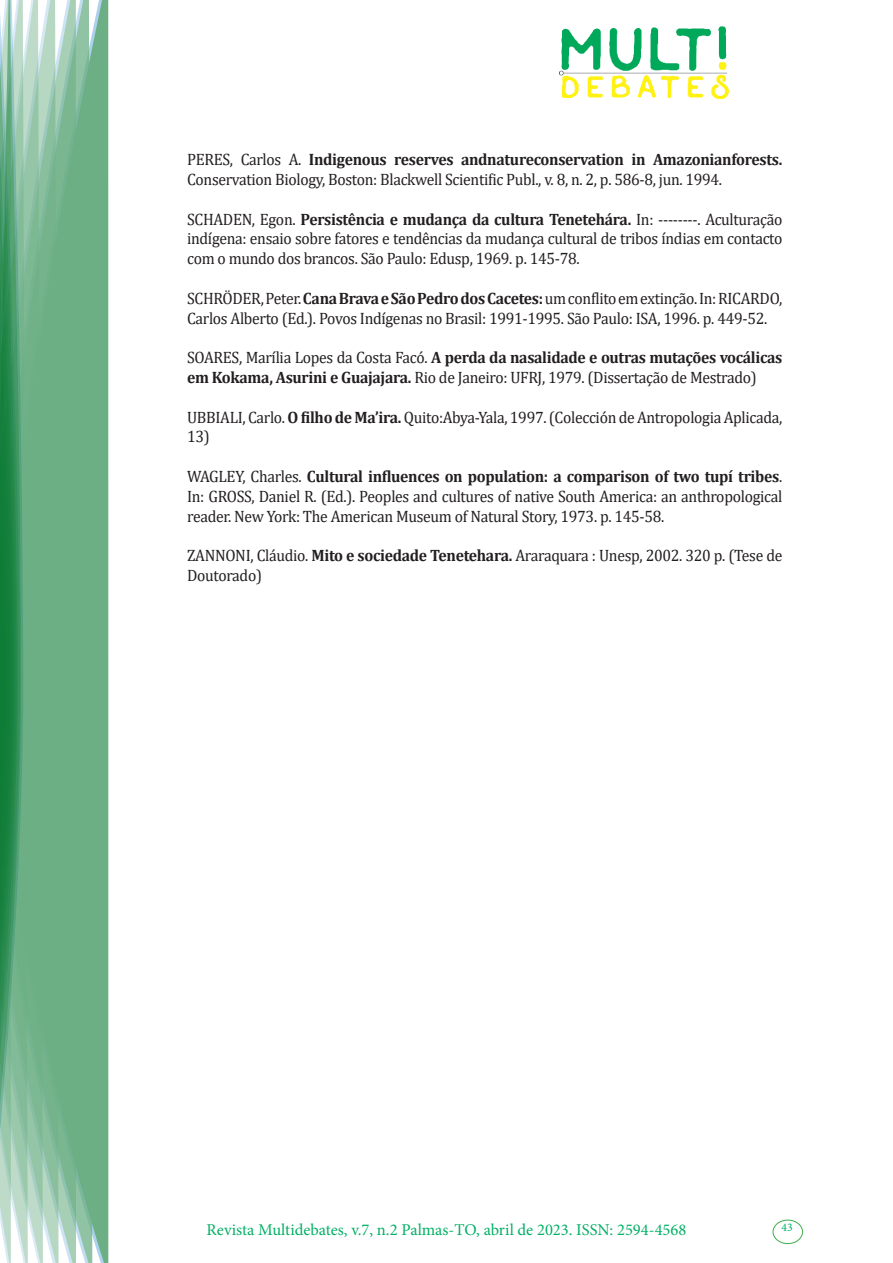
<style>
.page{position:relative;width:893px;height:1263px;background:#fff}
.page>*{position:absolute;margin:0;border:0;box-sizing:border-box;transform-origin:0 0}
.texto{font:16.5px/19.8px "Cambria";letter-spacing:-.02em;color:#231f20;scale:.95 1}
.t1{font:16.5px "Minion Pro";color:#00b064}
.t2{font:11.7px "Minion Pro";color:#00b064}
.s1{font-weight:700}
</style>
<div class="page">
<img style="left:559px;top:26px;width:169px;height:72px">
<div style="left:95px;top:0;width:14px;height:1263px;background:#6caf84"></div>
<svg style="left:79px;top:0;width:16px;height:1263px;background:#71b289"></svg>
<svg style="left:62px;top:0;width:17px;height:1263px;background:#75b48c"></svg>
<svg style="left:45px;top:0;width:17px;height:1263px;background:#7cb792"></svg>
<svg style="left:30px;top:0;width:15px;height:1263px;background:#80ba96"></svg>
<svg style="left:0;top:0;width:30px;height:1263px;background:#61a97f"></svg>
<div style="left:772px;top:1219px;width:31px;height:25px;border:1px solid #40ae49;border-radius:50%"></div>
<p class="texto" style="left:187px;top:150px;width:628px">PERES, Carlos A. <span class="s1">Indigenous reserves andnatureconservation in Amazonianforests.<br></span>Conservation Biology, Boston: Blackwell Scientific Publ., v. 8, n. 2, p. 586-8, jun. 1994.</p>
<p class="texto" style="left:187px;top:209px;width:628px;text-align:justify">SCHADEN, Egon. <span class="s1">Persistência e mudança da cultura Tenetehára.</span> In: --------. Aculturação indígena: ensaio sobre fatores e tendências da mudança cultural de tribos índias em contacto com o mundo dos brancos. São Paulo: Edusp, 1969. p. 145-78.</p>
<p class="texto" style="left:187px;top:288px;width:628px">SCHRÖDER, Peter. <span class="s1">Cana Brava e São Pedro dos Cacetes:</span> um conflito em extinção. In: RICARDO,<br>Carlos Alberto (Ed.). Povos Indígenas no Brasil: 1991-1995. São Paulo: ISA, 1996. p. 449-52.</p>
<p class="texto" style="left:187px;top:348px;width:628px">SOARES, Marília Lopes da Costa Facó. <span class="s1">A perda da nasalidade e outras mutações vocálicas em Kokama, Asurini e Guajajara.</span> Rio de Janeiro: UFRJ, 1979. (Dissertação de Mestrado)</p>
<p class="texto" style="left:187px;top:407px;width:628px">UBBIALI, Carlo. <span class="s1">O filho de Ma’ira.</span> Quito:Abya-Yala, 1997. (Colección de Antropologia Aplicada,<br>13)</p>
<p class="texto" style="left:187px;top:466px;width:628px;text-align:justify">WAGLEY, Charles. <span class="s1">Cultural influences on population: a comparison of two tupí tribes</span>.<br>In: GROSS, Daniel R. (Ed.). Peoples and cultures of native South America: an anthropological reader. New York: The American Museum of Natural Story, 1973. p. 145-58.</p>
<p class="texto" style="left:187px;top:546px;width:628px">ZANNONI, Cláudio. <span class="s1">Mito e sociedade Tenetehara.</span> Araraquara : Unesp, 2002. 320 p. (Tese de<br>Doutorado)</p>
<p class="t1" style="left:207px;top:1218px;width:481px">Revista Multidebates, v.7, n.2 Palmas-TO, abril de 2023. ISSN: 2594-4568</p>
<p class="t2" style="left:781px;top:1219px;width:13px">43</p>
</div>
